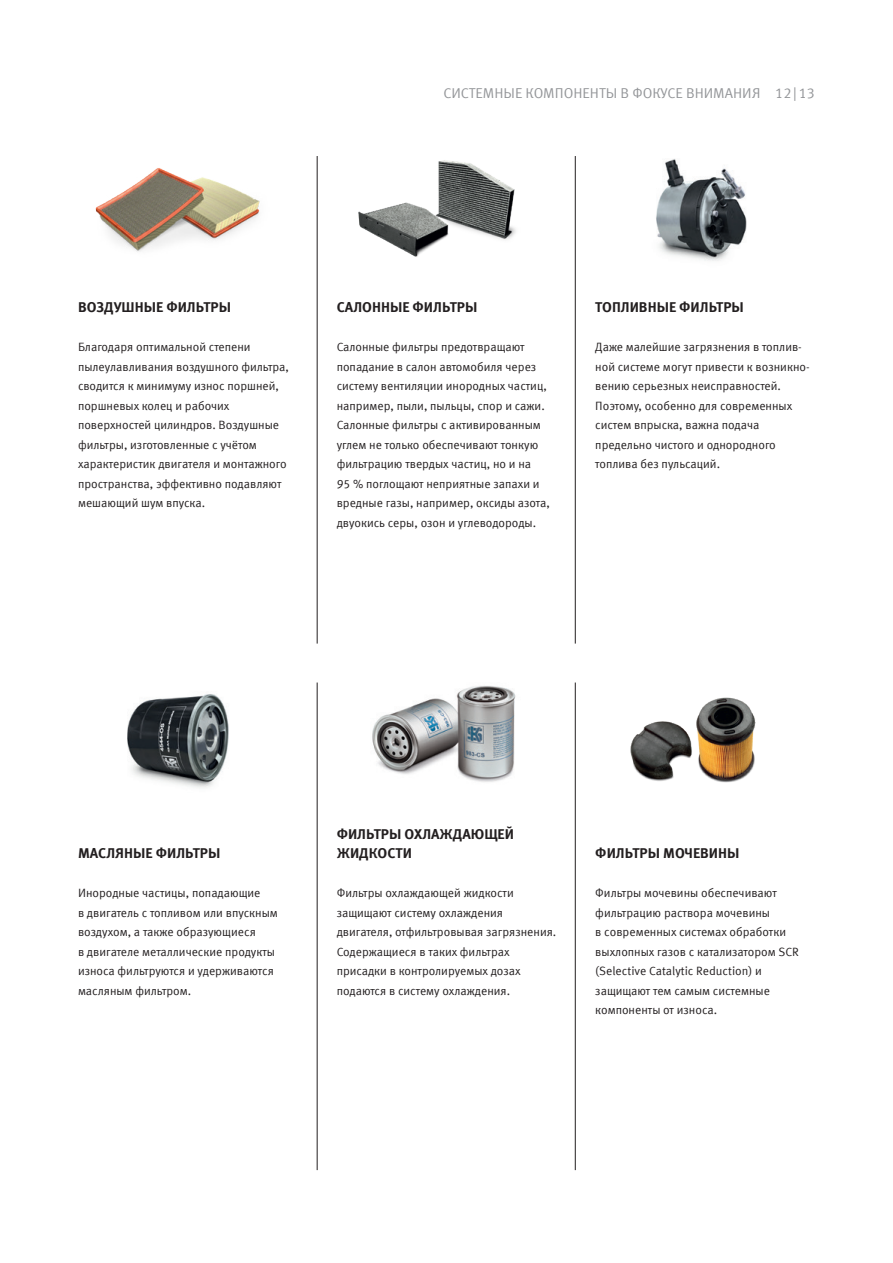
<style>
.page{position:relative;width:893px;height:1263px;background:#fff}
.page>*{position:absolute;margin:0;border:0;box-sizing:border-box;transform-origin:0 0}
.t1{font:700 14.25px/19.5px "Meta Offc Pro";color:#231f20}
.t2{font:14.25px "Meta Offc Pro Norm";color:#939598}
.t3{font:12px/19.5px "Meta Offc Pro Norm";color:#231f20}
</style>
<div class="page">
<hr style="left:317px;top:682px;width:1px;height:488px;background:#231f20">
<hr style="left:575px;top:682px;width:1px;height:488px;background:#231f20">
<hr style="left:317px;top:156px;width:1px;height:488px;background:#231f20">
<hr style="left:575px;top:156px;width:1px;height:488px;background:#231f20">
<img style="left:358px;top:160px;width:158px;height:97px">
<img style="left:127px;top:694px;width:102px;height:94px">
<img style="left:372px;top:686px;width:144px;height:96px">
<img style="left:630px;top:697px;width:126px;height:86px">
<img style="left:95px;top:168px;width:165px;height:84px">
<img style="left:656px;top:159px;width:91px;height:102px">
<p class="t2" style="left:443px;top:82px;width:373px">СИСТЕМНЫЕ КОМПОНЕНТЫ В ФОКУСЕ ВНИМАНИЯ 12|13</p>
<p class="t1" style="left:78px;top:296px;width:155px">ВОЗДУШНЫЕ ФИЛЬТРЫ</p>
<p class="t3" style="left:78px;top:336px;width:213px">Благодаря оптимальной степени пылеулавливания воздушного фильтра, сводится к минимуму износ поршней, поршневых колец и рабочих поверхностей цилиндров. Воздушные фильтры, изготовленные с учётом характеристик двигателя и монтажного пространства, эффективно подавляют мешающий шум впуска.</p>
<p class="t1" style="left:337px;top:296px;width:142px">САЛОННЫЕ ФИЛЬТРЫ</p>
<p class="t3" style="left:337px;top:336px;width:215px">Салонные фильтры предотвращают попадание в салон автомобиля через систему вентиляции инородных частиц, например, пыли, пыльцы, спор и сажи.<br>Салонные фильтры с активированным углем не только обеспечивают тонкую фильтрацию твердых частиц, но и на<br>95 % поглощают неприятные запахи и вредные газы, например, оксиды азота, двуокись серы, озон и углеводороды.</p>
<p class="t1" style="left:595px;top:296px;width:150px">ТОПЛИВНЫЕ ФИЛЬТРЫ</p>
<p class="t3" style="left:595px;top:336px;width:215px">Даже малейшие загрязнения в топлив&shy;ной системе могут привести к возникно&shy;вению серьезных неисправностей.<br>Поэтому, особенно для современных систем впрыска, важна подача предельно чистого и однородного топлива без пульсаций.</p>
<p class="t1" style="left:78px;top:842px;width:144px">МАСЛЯНЫЕ ФИЛЬТРЫ</p>
<p class="t3" style="left:78px;top:882px;width:201px">Инородные частицы, попадающие<br>в двигатель с топливом или впускным воздухом, а также образующиеся<br>в двигателе металлические продукты износа фильтруются и удерживаются масляным фильтром.</p>
<p class="t1" style="left:337px;top:823px;width:179px">ФИЛЬТРЫ ОХЛАЖДАЮЩЕЙ<br>ЖИДКОСТИ</p>
<p class="t3" style="left:337px;top:882px;width:221px">Фильтры охлаждающей жидкости защищают систему охлаждения двигателя, отфильтровывая загрязнения.<br>Содержащиеся в таких фильтрах присадки в контролируемых дозах подаются в систему охлаждения.</p>
<p class="t1" style="left:595px;top:842px;width:146px">ФИЛЬТРЫ МОЧЕВИНЫ</p>
<p class="t3" style="left:595px;top:882px;width:205px">Фильтры мочевины обеспечивают фильтрацию раствора мочевины<br>в современных системах обработки выхлопных газов с катализатором SCR (Selective Catalytic Reduction) и защищают тем самым системные компоненты от износа.</p>
</div>
